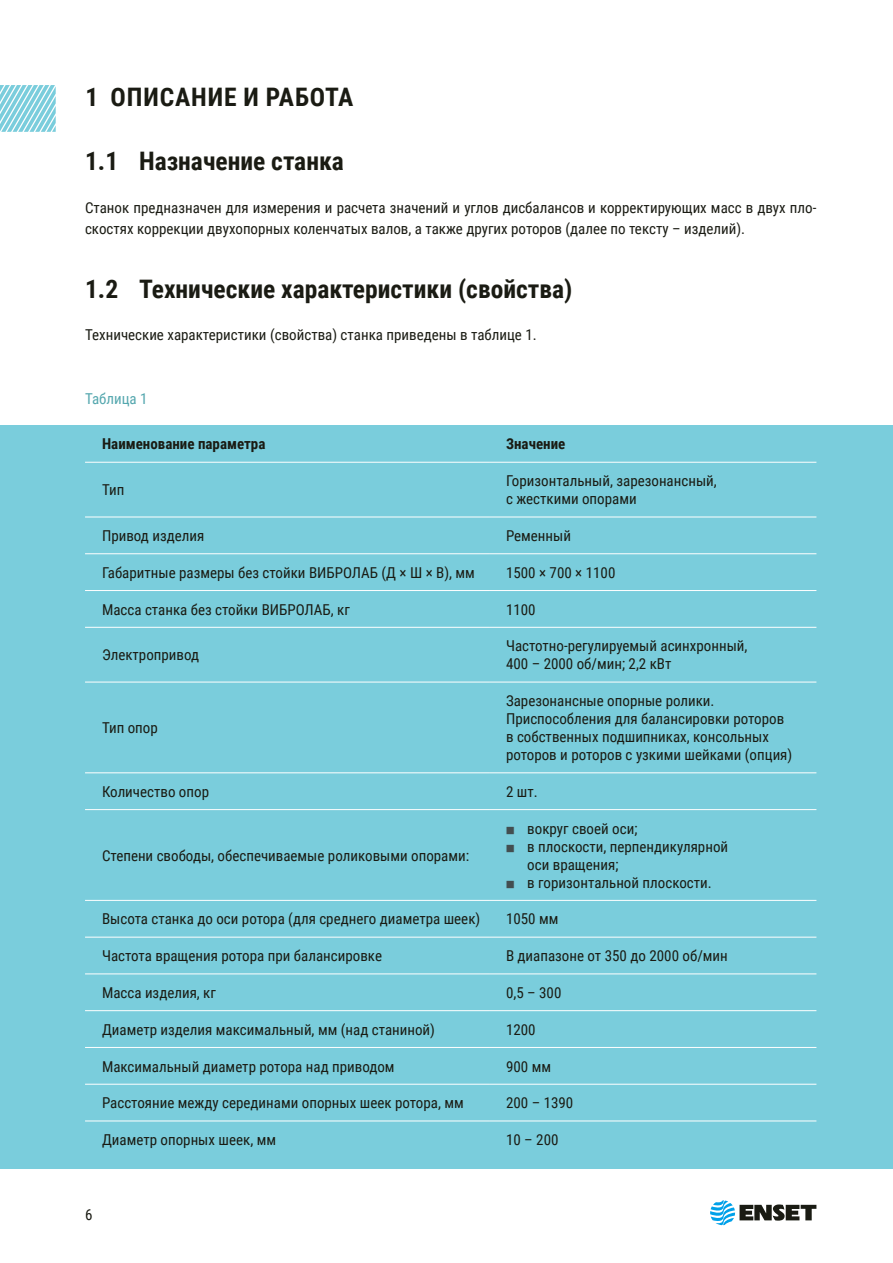
<style>
.page{position:relative;width:893px;height:1263px;background:#fff}
.page>*{position:absolute;margin:0;border:0;box-sizing:border-box;transform-origin:0 0}
.t1{font:700 25.5px "Roboto Condensed";color:#1a1b13}
.t2{font:700 25.5px "Roboto Condensed";letter-spacing:.035em;color:#1a1b13}
.t3{font:15px/18px "Roboto Condensed";color:#1a1b13}
.t4{font:700 15px "Roboto Condensed";color:#1a1b13}
.t5{font:15px "Roboto Condensed";color:#54a7ae}
</style>
<div class="page">
<svg style="left:710px;top:1200px;width:106px;height:25px"></svg>
<div style="left:0;top:425px;width:893px;height:744px;background:#7acddc"></div>
<svg style="left:85px;top:461px;width:731px;height:660px"></svg>
<hr style="left:85px;top:462px;width:404px;height:1px;background:#fff">
<hr style="left:489px;top:462px;width:327px;height:1px;background:#fff">
<hr style="left:85px;top:517px;width:404px;height:1px;background:#fff">
<hr style="left:489px;top:517px;width:327px;height:1px;background:#fff">
<hr style="left:85px;top:553px;width:404px;height:1px;background:#fff">
<hr style="left:489px;top:553px;width:327px;height:1px;background:#fff">
<hr style="left:85px;top:590px;width:404px;height:1px;background:#fff">
<hr style="left:489px;top:590px;width:327px;height:1px;background:#fff">
<hr style="left:85px;top:627px;width:404px;height:1px;background:#fff">
<hr style="left:489px;top:627px;width:327px;height:1px;background:#fff">
<hr style="left:85px;top:682px;width:404px;height:1px;background:#fff">
<hr style="left:489px;top:682px;width:327px;height:1px;background:#fff">
<hr style="left:85px;top:772px;width:404px;height:1px;background:#fff">
<hr style="left:489px;top:772px;width:327px;height:1px;background:#fff">
<hr style="left:85px;top:809px;width:404px;height:1px;background:#fff">
<hr style="left:489px;top:809px;width:327px;height:1px;background:#fff">
<hr style="left:85px;top:900px;width:404px;height:1px;background:#fff">
<hr style="left:489px;top:900px;width:327px;height:1px;background:#fff">
<hr style="left:85px;top:937px;width:404px;height:1px;background:#fff">
<hr style="left:489px;top:937px;width:327px;height:1px;background:#fff">
<hr style="left:85px;top:974px;width:404px;height:1px;background:#fff">
<hr style="left:489px;top:974px;width:327px;height:1px;background:#fff">
<hr style="left:85px;top:1010px;width:404px;height:1px;background:#fff">
<hr style="left:489px;top:1010px;width:327px;height:1px;background:#fff">
<hr style="left:85px;top:1047px;width:404px;height:1px;background:#fff">
<hr style="left:489px;top:1047px;width:327px;height:1px;background:#fff">
<hr style="left:85px;top:1084px;width:404px;height:1px;background:#fff">
<hr style="left:489px;top:1084px;width:327px;height:1px;background:#fff">
<hr style="left:85px;top:1121px;width:404px;height:1px;background:#fff">
<hr style="left:489px;top:1121px;width:327px;height:1px;background:#fff">
<svg style="left:0;top:85px;width:56px;height:47px;background:#9ddae5"></svg>
<svg style="left:507px;top:826px;width:7px;height:8px"></svg>
<svg style="left:507px;top:844px;width:7px;height:8px"></svg>
<svg style="left:506px;top:880px;width:8px;height:8px"></svg>
<h1 class="t2" style="left:85px;top:79px;width:270px">1 ОПИСАНИЕ И РАБОТА</h1>
<h1 class="t1" style="left:85px;top:143px;width:260px">1.1 Назначение станка</h1>
<p class="t3" style="left:85px;top:196px;width:733px;line-height:21.3px">Станок предназначен для измерения и расчета значений и углов дисбалансов и корректирующих масс в двух пло&shy;скостях коррекции двухопорных коленчатых валов, а также других роторов (далее по тексту – изделий).</p>
<h1 class="t1" style="left:85px;top:271px;width:489px">1.2 Технические характеристики (свойства)</h1>
<p class="t3" style="left:85px;top:325px;width:453px">Технические характеристики (свойства) станка приведены в таблице 1.</p>
<p class="t5" style="left:85px;top:388px;width:64px">Таблица 1</p>
<p class="t4" style="left:102px;top:434px;width:165px">Наименование параметра</p>
<p class="t4" style="left:506px;top:434px;width:61px">Значение</p>
<p class="t3" style="left:102px;top:480px;width:24px">Тип</p>
<p class="t3" style="left:506px;top:471px;width:212px">Горизонтальный, зарезонансный, с жесткими опорами</p>
<p class="t3" style="left:102px;top:526px;width:104px">Привод изделия</p>
<p class="t3" style="left:506px;top:526px;width:67px">Ременный</p>
<p class="t3" style="left:102px;top:563px;width:374px">Габаритные размеры без стойки ВИБРОЛАБ (Д × Ш × В), мм</p>
<p class="t3" style="left:506px;top:563px;width:111px">1500 × 700 × 1100</p>
<p class="t3" style="left:102px;top:600px;width:249px">Масса станка без стойки ВИБРОЛАБ, кг</p>
<p class="t3" style="left:506px;top:600px;width:31px">1100</p>
<p class="t3" style="left:102px;top:645px;width:99px">Электропривод</p>
<p class="t3" style="left:506px;top:636px;width:243px">Частотно-регулируемый асинхронный,<br>400 – 2000 об/мин; 2,2 кВт</p>
<p class="t3" style="left:102px;top:718px;width:57px">Тип опор</p>
<p class="t3" style="left:506px;top:691px;width:288px">Зарезонансные опорные ролики.<br>Приспособления для балансировки роторов в собственных подшипниках, консольных роторов и роторов с узкими шейками (опция)</p>
<p class="t3" style="left:102px;top:782px;width:109px">Количество опор</p>
<p class="t3" style="left:506px;top:782px;width:33px">2 шт.</p>
<p class="t3" style="left:102px;top:846px;width:369px">Степени свободы, обеспечиваемые роликовыми опорами:</p>
<p class="t3" style="left:527px;top:819px;width:202px">вокруг своей оси;<br>в плоскости, перпендикулярной оси вращения;<br>в горизонтальной плоскости.</p>
<p class="t3" style="left:102px;top:909px;width:380px">Высота станка до оси ротора (для среднего диаметра шеек)</p>
<p class="t3" style="left:506px;top:909px;width:54px">1050 мм</p>
<p class="t3" style="left:102px;top:946px;width:282px">Частота вращения ротора при балансировке</p>
<p class="t3" style="left:506px;top:946px;width:223px">В диапазоне от 350 до 2000 об/мин</p>
<p class="t3" style="left:102px;top:983px;width:116px">Масса изделия, кг</p>
<p class="t3" style="left:506px;top:983px;width:57px">0,5 – 300</p>
<p class="t3" style="left:102px;top:1020px;width:335px">Диаметр изделия максимальный, мм (над станиной)</p>
<p class="t3" style="left:506px;top:1020px;width:31px">1200</p>
<p class="t3" style="left:102px;top:1056px;width:294px">Максимальный диаметр ротора над приводом</p>
<p class="t3" style="left:506px;top:1056px;width:47px">900 мм</p>
<p class="t3" style="left:102px;top:1093px;width:363px">Расстояние между серединами опорных шеек ротора, мм</p>
<p class="t3" style="left:506px;top:1093px;width:69px">200 – 1390</p>
<p class="t3" style="left:102px;top:1130px;width:176px">Диаметр опорных шеек, мм</p>
<p class="t3" style="left:506px;top:1130px;width:54px">10 – 200</p>
<p class="t3" style="left:85px;top:1205px;width:9px">6</p>
</div>
